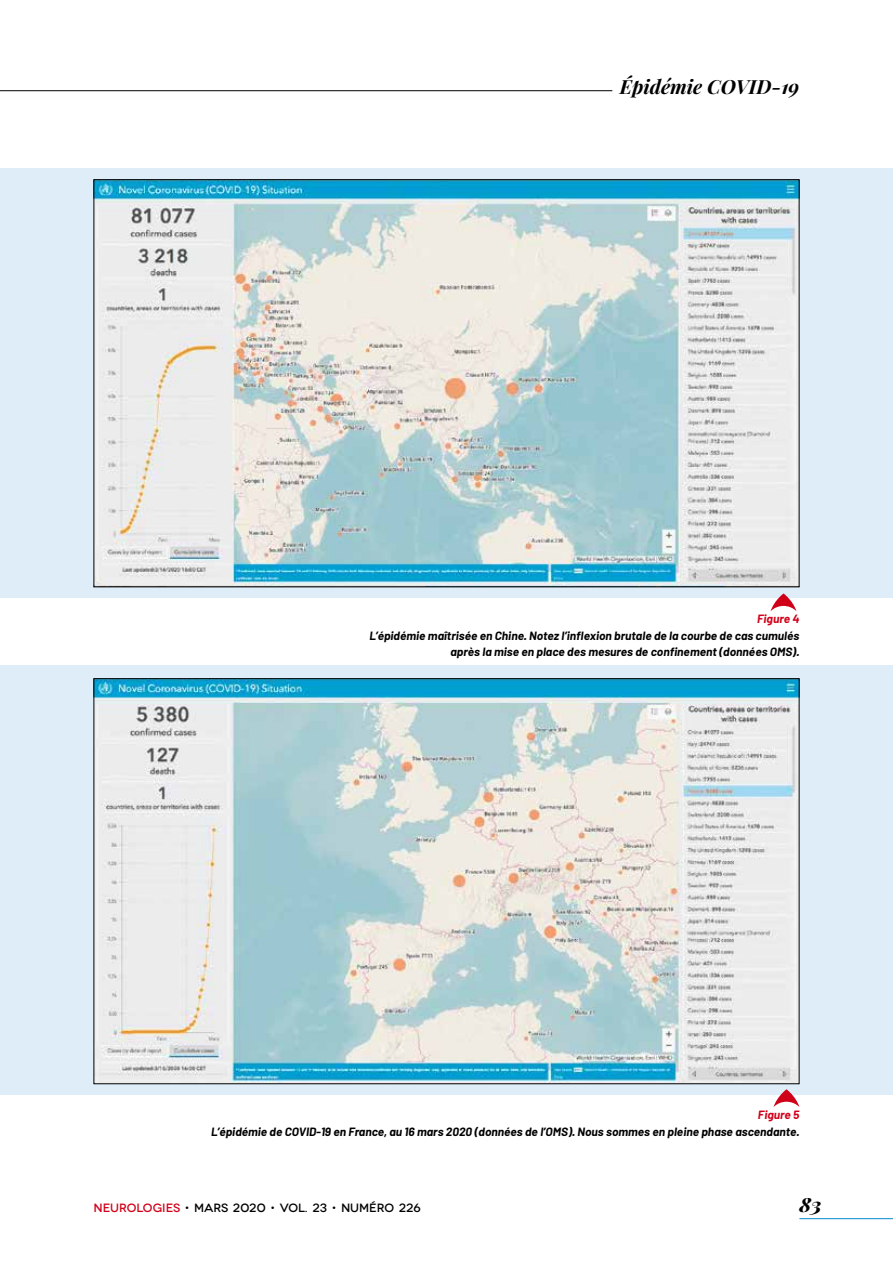
<style>
.page{position:relative;width:893px;height:1263px;background:#fff}
.page>*{position:absolute;margin:0;border:0;box-sizing:border-box;transform-origin:0 0}
.t1{font:italic 700 19.5px "Playfair Display";color:#000}
.t2{font:italic 900 19.5px "Playfair Display";color:#000}
.t3{font:italic 700 12px/16.5px "Barlow";color:#000;text-align:right}
.t4{font:500 12px "Novecentowide";letter-spacing:-.005em;color:#000}
.t5{font:italic 700 12px "Barlow";color:#d10019}
.s1{color:#d10019}
</style>
<div class="page">
<hr style="left:0;top:90px;width:612px;height:1px;background:#000">
<hr style="left:799px;top:1218px;width:94px;height:1px;background:#008bd0">
<div style="left:0;top:169px;width:893px;height:429px;background:#dfedf8"></div>
<div style="left:0;top:666px;width:893px;height:429px;background:#dfedf8"></div>
<svg style="left:770px;top:593px;width:26px;height:18px"></svg>
<svg style="left:773px;top:1089px;width:26px;height:18px"></svg>
<img style="left:96px;top:181px;width:701px;height:404px">
<img style="left:96px;top:680px;width:701px;height:402px">
<h1 class="t1" style="left:620px;top:73px;width:181px">Épidémie COVID-19</h1>
<p class="t5" style="left:757px;top:611px;width:44px">Figure 4</p>
<p class="t3" style="left:369px;top:627px;width:431px">L’épidémie maîtrisée en Chine. Notez l’inflexion brutale de la courbe de cas cumulés après la mise en place des mesures de confinement (données OMS).</p>
<p class="t5" style="left:758px;top:1107px;width:43px">Figure 5</p>
<p class="t3" style="left:211px;top:1123px;width:590px">L’épidémie de COVID-19 en France, au 16 mars 2020 (données de l’OMS). Nous sommes en pleine phase ascendante.</p>
<p class="t4" style="left:94px;top:1201px;width:329px"><span class="s1">NEUROLOGIES</span> • MARS 2020 • VOL. 23 • NUMÉRO 226</p>
<h1 class="t2" style="left:799px;top:1191px;width:24px">83</h1>
</div>
